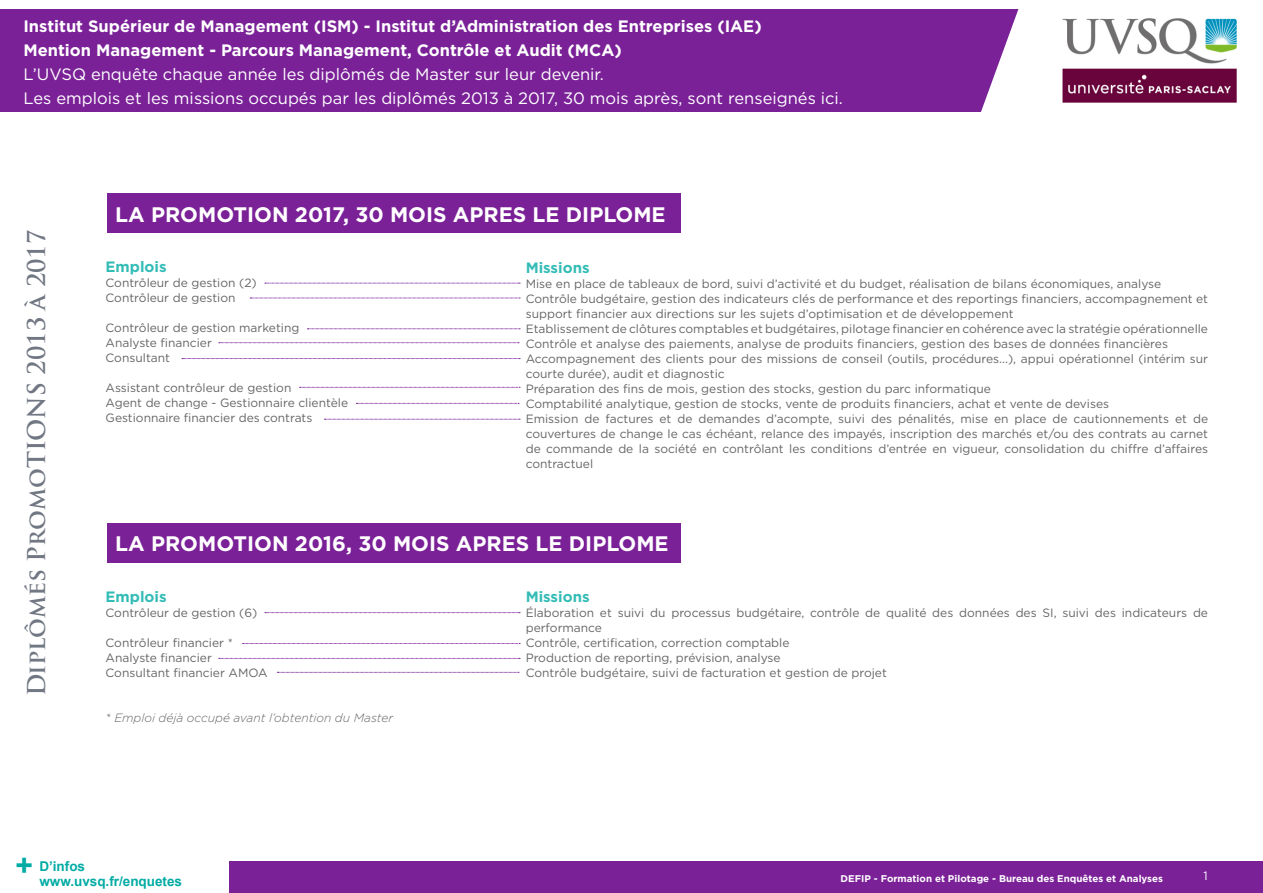
<style>
.page{position:relative;width:1263px;height:893px;background:#fff}
.page>*{position:absolute;margin:0;border:0;box-sizing:border-box;transform-origin:0 0}
.t1{font:700 30px "Arial";color:#00aba4}
.t2{font:700 24px "Trajan Pro";color:#717783}
.t3{font:700 21px "Gotham";color:#fff}
.t4{font:16.5px "Gotham";color:#fff}
.t5{font:700 16.5px "Gotham";color:#fff}
.t6{font:700 15px "Gotham";color:#33bcb6}
.t7{font:700 13.5px/15px "Arial";color:#00aba4}
.t8{font:12px/15px "Gotham";color:#646567}
.t9{font:italic 300 12px "Gotham";color:#646567}
.t10{font:12px "Gotham";color:#fff}
.t11{font:700 9.75px "Gotham";color:#fff}
</style>
<div class="page">
<div style="left:0;top:861px;width:1263px;height:32px;background:#7b2198"></div>
<div style="left:0;top:836px;width:229px;height:57px;background:#fff"></div>
<div style="left:0;top:10px;width:1023px;height:102px;background:#7b2198"></div>
<svg style="left:963px;top:9px;width:60px;height:103px"></svg>
<img style="left:1062px;top:18px;width:175px;height:85px">
<div style="left:107px;top:194px;width:573px;height:39px;background:#7b2198"></div>
<svg style="left:182px;top:358px;width:338px;height:1px"></svg>
<svg style="left:307px;top:329px;width:213px;height:1px"></svg>
<svg style="left:300px;top:387px;width:220px;height:1px"></svg>
<svg style="left:356px;top:403px;width:163px;height:1px"></svg>
<svg style="left:265px;top:283px;width:255px;height:1px"></svg>
<svg style="left:250px;top:298px;width:270px;height:1px"></svg>
<svg style="left:324px;top:419px;width:196px;height:1px"></svg>
<svg style="left:219px;top:342px;width:300px;height:1px"></svg>
<div style="left:107px;top:523px;width:573px;height:39px;background:#7b2198"></div>
<svg style="left:219px;top:658px;width:301px;height:1px"></svg>
<svg style="left:265px;top:612px;width:255px;height:1px"></svg>
<svg style="left:243px;top:643px;width:277px;height:1px"></svg>
<svg style="left:277px;top:672px;width:242px;height:1px"></svg>
<p class="t5" style="left:23px;top:16px;width:740px">Institut Supérieur de Management (ISM) - Institut d’Administration des Entreprises (IAE)</p>
<p class="t5" style="left:23px;top:40px;width:600px">Mention Management - Parcours Management, Contrôle et Audit (MCA)</p>
<p class="t4" style="left:23px;top:64px;width:582px">L’UVSQ enquête chaque année les diplômés de Master sur leur devenir.</p>
<p class="t4" style="left:23px;top:88px;width:821px">Les emplois et les missions occupés par les diplômés 2013 à 2017, 30 mois après, sont renseignés ici.</p>
<h2 class="t2" style="left:22px;top:696px;width:468px;rotate:-90deg">Diplômés PromoTIONS 2013 à 2017</h2>
<p class="t3" style="left:115px;top:200px;width:552px">LA PROMOTION 2017, 30 MOIS APRES LE DIPLOME</p>
<p class="t6" style="left:106px;top:257px;width:62px">Emplois</p>
<p class="t8" style="left:106px;top:275px;width:153px">Contrôleur de gestion (2)</p>
<p class="t8" style="left:106px;top:290px;width:131px">Contrôleur de gestion</p>
<p class="t8" style="left:106px;top:320px;width:195px">Contrôleur de gestion marketing</p>
<p class="t8" style="left:106px;top:335px;width:108px">Analyste financier</p>
<p class="t8" style="left:106px;top:350px;width:66px">Consultant</p>
<p class="t8" style="left:106px;top:380px;width:187px">Assistant contrôleur de gestion</p>
<p class="t8" style="left:106px;top:395px;width:244px">Agent de change - Gestionnaire clientèle</p>
<p class="t8" style="left:106px;top:410px;width:208px">Gestionnaire financier des contrats</p>
<p class="t6" style="left:526px;top:257px;width:65px">Missions</p>
<p class="t8" style="left:526px;top:276px;width:637px">Mise en place de tableaux de bord, suivi d’activité et du budget, réalisation de bilans économiques, analyse</p>
<p class="t8" style="left:526px;top:291px;width:684px">Contrôle budgétaire, gestion des indicateurs clés de performance et des reportings financiers, accompagnement et support financier aux directions sur les sujets d’optimisation et de développement</p>
<p class="t8" style="left:526px;top:321px;width:684px">Etablissement de clôtures comptables et budgétaires, pilotage financier en cohérence avec la stratégie opérationnelle</p>
<p class="t8" style="left:526px;top:336px;width:644px">Contrôle et analyse des paiements, analyse de produits financiers, gestion des bases de données financières</p>
<p class="t8" style="left:526px;top:351px;width:684px">Accompagnement des clients pour des missions de conseil (outils, procédures...), appui opérationnel (intérim sur courte durée), audit et diagnostic</p>
<p class="t8" style="left:526px;top:381px;width:467px">Préparation des fins de mois, gestion des stocks, gestion du parc informatique</p>
<p class="t8" style="left:526px;top:396px;width:585px">Comptabilité analytique, gestion de stocks, vente de produits financiers, achat et vente de devises</p>
<p class="t8" style="left:526px;top:411px;width:684px;text-align:justify">Emission de factures et de demandes d’acompte, suivi des pénalités, mise en place de cautionnements et de couvertures de change le cas échéant, relance des impayés, inscription des marchés et/ou des contrats au carnet de commande de la société en contrôlant les conditions d’entrée en vigueur, consolidation du chiffre d’affaires contractuel</p>
<p class="t3" style="left:115px;top:530px;width:555px">LA PROMOTION 2016, 30 MOIS APRES LE DIPLOME</p>
<p class="t6" style="left:106px;top:586px;width:62px">Emplois</p>
<p class="t8" style="left:106px;top:605px;width:153px">Contrôleur de gestion (6)</p>
<p class="t8" style="left:106px;top:635px;width:129px">Contrôleur financier *</p>
<p class="t8" style="left:106px;top:650px;width:108px">Analyste financier</p>
<p class="t8" style="left:106px;top:665px;width:163px">Consultant financier AMOA</p>
<p class="t9" style="left:106px;top:710px;width:289px">* Emploi déjà occupé avant l’obtention du Master</p>
<p class="t6" style="left:526px;top:587px;width:65px">Missions</p>
<p class="t8" style="left:526px;top:605px;width:684px">Élaboration et suivi du processus budgétaire, contrôle de qualité des données des SI, suivi des indicateurs de performance</p>
<p class="t8" style="left:526px;top:635px;width:265px">Contrôle, certification, correction comptable</p>
<p class="t8" style="left:526px;top:650px;width:256px">Production de reporting, prévision, analyse</p>
<p class="t8" style="left:526px;top:665px;width:363px">Contrôle budgétaire, suivi de facturation et gestion de projet</p>
<h1 class="t1" style="left:15px;top:845px;width:19px">+</h1>
<p class="t7" style="left:39px;top:859px;width:144px">D’infos www.uvsq.fr/enquetes</p>
<p class="t11" style="left:841px;top:872px;width:324px">DEFIP - Formation et Pilotage - Bureau des Enquêtes et Analyses</p>
<p class="t10" style="left:1203px;top:868px;width:6px">1</p>
</div>
